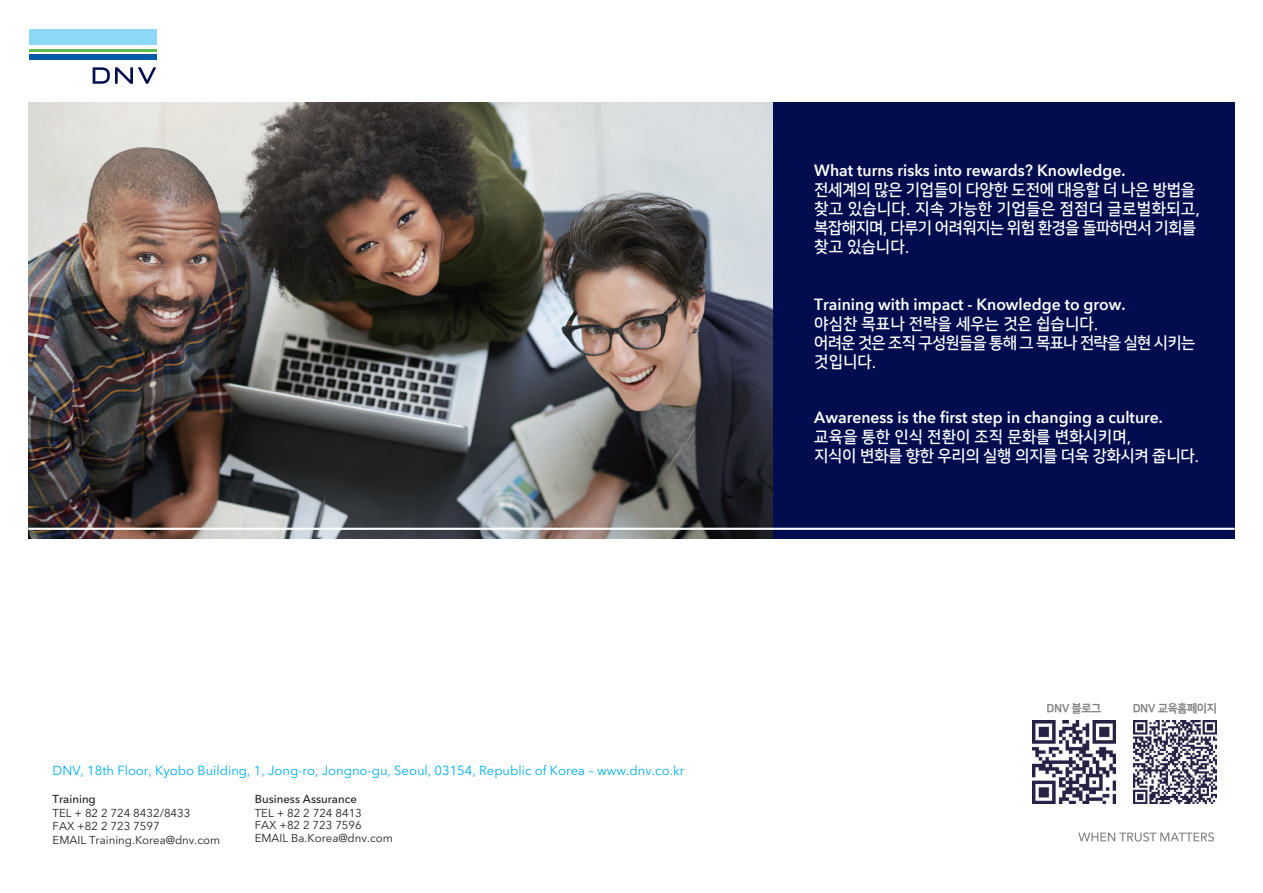
<style>
.page{position:relative;width:1263px;height:893px;background:#fff}
.page>*{position:absolute;margin:0;border:0;box-sizing:border-box;transform-origin:0 0}
.t1{font:16.2px/19px "Nanum Square OTFB";letter-spacing:-.015em;color:#fff}
.t2{font:16.2px/19px "Nanum Square OTFB";letter-spacing:-.045em;color:#fff}
.t3{font:13.05px "Avenir Next LT Pro";color:#00aeef}
.t4{font:11.55px "Nanum Square OTFEB";letter-spacing:-.04em;color:#808285}
.t5{font:11.4px/13.6px "Avenir Next LT Pro";color:#231f20}
.s1{font-weight:500}
.s2{font-family:"Avenir Next LT Pro";font-weight:600}
</style>
<div class="page">
<svg style="left:1078px;top:832px;width:136px;height:10px"></svg>
<div style="left:28px;top:102px;width:1206px;height:437px;background:#010d4f"></div>
<img style="left:28px;top:102px;width:744px;height:437px">
<hr style="left:28px;top:528px;width:1206px;height:2px;background:#fff">
<img style="left:1032px;top:720px;width:83px;height:83px">
<img style="left:1133px;top:720px;width:83px;height:83px">
<div style="left:29px;top:29px;width:127px;height:16px;background:#8dd7f7"></div>
<hr style="left:29px;top:50px;width:127px;height:2px;background:#5fbb4e">
<div style="left:29px;top:55px;width:127px;height:5px;background:#015aaa"></div>
<svg style="left:93px;top:67px;width:63px;height:17px"></svg>
<p class="t3" style="left:53px;top:763px;width:633px">DNV, 18th Floor, Kyobo Building, 1, Jong-ro, Jongno-gu, Seoul, 03154, Republic of Korea – www.dnv.co.kr</p>
<p class="t5" style="left:53px;top:792px;width:169px"><span class="s1">Training<br></span>TEL + 82 2 724 8432/8433<br>FAX +82 2 723 7597<br>EMAIL Training.Korea@dnv.com</p>
<p class="t5" style="left:255px;top:792px;width:140px;line-height:13px"><span class="s1">Business Assurance<br></span>TEL + 82 2 724 8413<br>FAX +82 2 723 7596<br>EMAIL Ba.Korea@dnv.com</p>
<p class="t1" style="left:814px;top:161px;width:387px"><span class="s2">What turns risks into rewards? Knowledge.<br></span>전세계의 많은 기업들이 다양한 도전에 대응할 더 나은 방법을 찾고 있습니다. 지속 가능한 기업들은 점점더 글로벌화되고, 복잡해지며, 다루기 어려워지는 위험 환경을 돌파하면서 기회를 찾고 있습니다.</p>
<p class="t2" style="left:814px;top:295px;width:382px"><span class="s2">Training with impact - Knowledge to grow.<br></span>야심찬 목표나 전략을 세우는 것은 쉽습니다.<br>어려운 것은 조직 구성원들을 통해 그 목표나 전략을 실현 시키는 것입니다.</p>
<p class="t1" style="left:814px;top:409px;width:386px"><span class="s2">Awareness is the first step in changing a culture. </span>교육을 통한 인식 전환이 조직 문화를 변화시키며,<br>지식이 변화를 향한 우리의 실행 의지를 더욱 강화시켜 줍니다.</p>
<p class="t4" style="left:1046px;top:702px;width:56px">DNV 블로그</p>
<p class="t4" style="left:1133px;top:702px;width:86px">DNV 교육홈페이지</p>
</div>
